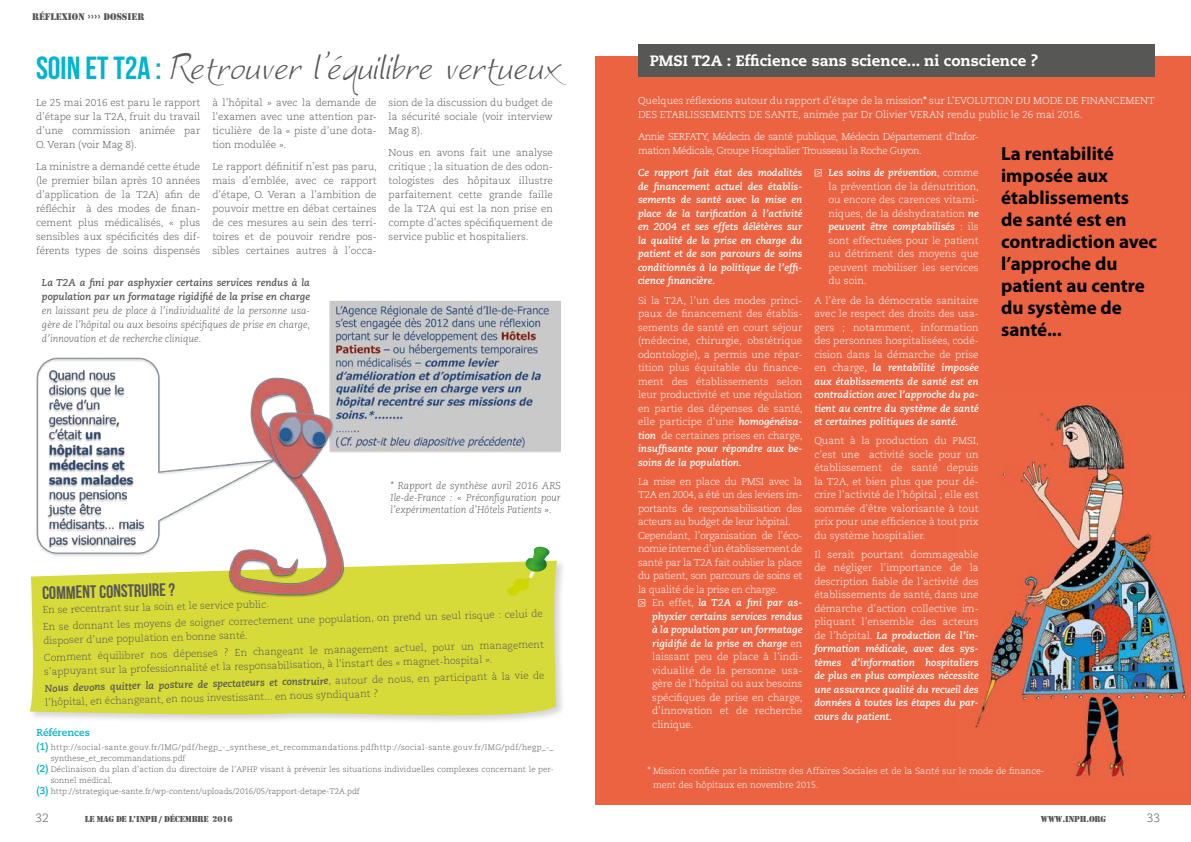
<style>
.page{position:relative;width:1191px;height:842px;background:#fff}
.page>*{position:absolute;margin:0;border:0;box-sizing:border-box;transform-origin:0 0}
.t1{font:italic 48px "Worstveld Sling Extra";color:#575756}
.t2{font:700 19px/22px "Myriad Pro";color:#000}
.t3{font:18px "Bebas Neue";color:#575756}
.t4{font:800 15px "Caecilia LT Std";color:#fff}
.t5{font:300 12px "Caecilia LT Std";color:#575756}
.t6{font:300 10px/13.5px "Caecilia LT Std";color:#fff;text-align:justify}
.t7{font:300 10px/14px "Caecilia LT Std";color:#575756;text-align:justify}
.t8{font:italic 700 10px/13.5px "Caecilia LT Std";color:#fff;text-align:justify}
.t9{font:300 10px "Caecilia LT Std";letter-spacing:-.03em;color:#fff}
.t10{font:italic 300 10px/14px "Caecilia LT Std";color:#575756;text-align:justify}
.t11{font:300 10px/13.5px "Caecilia LT Std";letter-spacing:-.04em;color:#fff}
.t12{font:italic 700 10px/14px "Caecilia LT Std";color:#575756}
.t13{font:10px "Stencil";color:#575756}
.t14{font:700 10px "Caecilia LT Std";color:#00b3ce}
.t15{font:300 9px/14px "Caecilia LT Std";color:#fff}
.t16{font:9px "Stencil";letter-spacing:-.025em;color:#575756}
.t17{font:300 8px "Caecilia LT Std";letter-spacing:.01em;color:#575756}
.t18{font:300 8px "Caecilia LT Std";letter-spacing:.035em;color:#575756}
.s1{font-family:"Bebas Neue";font-style:normal;font-size:32px;color:#00b3ce}
.s2{font-weight:700;font-style:italic}
.s3{font-weight:700;font-size:10px;color:#00b3ce}
.s4{font-weight:800}
.s5{font-family:"PW New Arrows";font-weight:400;font-style:normal}
.s6{font-weight:300;font-style:normal}
.s7{font-family:"PW New Arrows";font-weight:400}
.s8{font-size:10px}
</style>
<div class="page">
<div style="left:595px;top:57px;width:596px;height:748px;background:#ec6342"></div>
<img style="left:974px;top:404px;width:215px;height:376px">
<div style="left:28px;top:559px;width:538px;height:166px;background:#000;opacity:.17"></div>
<div style="left:30px;top:561px;width:527px;height:156px;background:#d7db39"></div>
<div style="left:638px;top:44px;width:517px;height:33px;background:#575756"></div>
<img style="left:35px;top:300px;width:526px;height:298px">
<p class="t13" style="left:32px;top:12px;width:114px">RÉFLEXION ›››› DOSSIER</p>
<h1 class="t1" style="left:36px;top:44px;width:523px"><span class="s1">SOIN ET T2A :</span>Retrouver l’équilibre vertueux</h1>
<p class="t7" style="left:36px;top:96px;width:166px">Le 25 mai 2016 est paru le rapport d’étape sur la T2A, fruit du travail d’une commission animée par O. Veran (voir Mag 8).</p>
<p class="t7" style="left:36px;top:160px;width:166px">La ministre a demandé cette étude (le premier bilan après 10 années d’application de la T2A) afin de réfléchir à des modes de finan&shy;cement plus médicalisés, « plus sensibles aux spécificités des dif&shy;férents types de soins dispensés</p>
<p class="t7" style="left:212px;top:96px;width:166px">à l’hôpital » avec la demande de l’examen avec une attention par&shy;ticulière de la « piste d’une dota&shy;tion modulée ».</p>
<p class="t7" style="left:212px;top:160px;width:166px">Le rapport définitif n’est pas paru, mais d’emblée, avec ce rapport d’étape, O. Veran a l’ambition de pouvoir mettre en débat certaines de ces mesures au sein des terri&shy;toires et de pouvoir rendre pos&shy;sibles certaines autres à l’occa-</p>
<p class="t7" style="left:389px;top:96px;width:166px">sion de la discussion du budget de la sécurité sociale (voir interview Mag 8).</p>
<p class="t7" style="left:389px;top:146px;width:166px">Nous en avons fait une analyse critique ; la situation de des odon&shy;tologistes des hôpitaux illustre parfaitement cette grande faille de la T2A qui est la non prise en compte d’actes spécifiquement de service public et hospitaliers.</p>
<p class="t12" style="left:42px;top:276px;width:269px">La T2A a fini par asphyxier certains services rendus à la population par un formatage rigidifié de la prise en charge</p>
<p class="t10" style="left:42px;top:304px;width:270px">en laissant peu de place à l’individualité de la personne usa&shy;gère de l’hôpital ou aux besoins spécifiques de prise en charge, d’innovation et de recherche clinique.</p>
<p class="t10" style="left:390px;top:479px;width:172px;line-height:12px">* Rapport de synthèse avril 2016 ARS Ile-de-France : « Préconfiguration pour l’expérimentation d’Hôtels Patients ».</p>
<h3 class="t3" style="left:42px;top:584px;width:134px;rotate:-2deg">COMMENT CONSTRUIRE ?</h3>
<p class="t7" style="left:42px;top:602px;width:501px;line-height:18px;rotate:-2deg">En se recentrant sur la soin et le service public.<br>En se donnant les moyens de soigner correctement une population, on prend un seul risque : celui de</p>
<p class="t7" style="left:43px;top:633px;width:501px;line-height:18.1px;rotate:-2deg">disposer d’une population en bonne santé.<br>Comment équilibrer nos dépenses ? En changeant le management actuel, pour un management</p>
<p class="t7" style="left:44px;top:666px;width:501px;line-height:16.1px;rotate:-2deg">s’appuyant sur la professionnalité et la responsabilisation, à l’instart des « magnet-hospital ».<br><span class="s2">Nous devons quitter la posture de spectateurs et construire</span>, autour de nous, en participant à la vie de</p>
<p class="t7" style="left:45px;top:697px;width:335px;rotate:-2deg">l’hôpital, en échangeant, en nous investissant... en nous syndiquant ?</p>
<p class="t14" style="left:37px;top:726px;width:55px">Références</p>
<p class="t18" style="left:37px;top:742px;width:518px"><span class="s3">(1)</span> http://social-sante.gouv.fr/IMG/pdf/hegp_-_synthese_et_recommandations.pdfhttp://social-sante.gouv.fr/IMG/pdf/hegp_-_</p>
<p class="t17" style="left:51px;top:753px;width:136px">synthese_et_recommandations.pdf</p>
<p class="t17" style="left:37px;top:764px;width:518px"><span class="s3">(2)</span> Déclinaison du plan d’action du directoire de l’APHP visant à prévenir les situations individuelles complexes concernant le per-</p>
<p class="t17" style="left:51px;top:775px;width:63px">sonnel médical.</p>
<p class="t17" style="left:37px;top:786px;width:325px"><span class="s3">(3)</span> http://strategique-sante.fr/wp-content/uploads/2016/05/rapport-detape-T2A.pdf</p>
<h3 class="t4" style="left:649px;top:51px;width:390px">PMSI T2A : Efficience sans science... ni conscience ?</h3>
<p class="t6" style="left:638px;top:94px;width:518px;line-height:14px">Quelques réflexions autour du rapport d’étape de la mission<span class="s4">*</span> sur L’EVOLUTION DU MODE DE FINANCEMENT<br>DES ETABLISSEMENTS DE SANTE, animée par Dr Olivier VERAN rendu public le 26 mai 2016.</p>
<p class="t11" style="left:638px;top:130px;width:342px">Annie SERFATY, Médecin de santé publique, Médecin Département d’Infor&shy;mation Médicale, Groupe Hospitalier Trousseau la Roche Guyon.</p>
<p class="t8" style="left:638px;top:166px;width:166px">Ce rapport fait état des modalités de financement actuel des établis&shy;sements de santé avec la mise en place de la tarification à l’activité en 2004 et ses effets délétères sur la qualité de la prise en charge du patient et de son parcours de soins conditionnés à la politique de l’effi&shy;cience financière.</p>
<p class="t6" style="left:638px;top:294px;width:166px">Si la T2A, l’un des modes princi&shy;paux de financement des établis&shy;sements de santé en court séjour (médecine, chirurgie, obstétrique odontologie), a permis une répar&shy;tition plus équitable du finance&shy;ment des établissements selon leur productivité et une régulation en partie des dépenses de santé, elle participe d’une <span class="s2">homogénéisa&shy;tion</span> de certaines prises en charge, <span class="s2">insuffisante pour répondre aux be&shy;soins de la population.</span></p>
<p class="t9" style="left:638px;top:476px;width:166px">La mise en place du PMSI avec la</p>
<p class="t9" style="left:638px;top:489px;width:166px">T2A en 2004, a été un des leviers im-</p>
<p class="t9" style="left:638px;top:503px;width:166px">portants de responsabilisation des</p>
<p class="t9" style="left:638px;top:516px;width:154px">acteurs au budget de leur hôpital.</p>
<p class="t9" style="left:638px;top:530px;width:166px">Cependant, l’organisation de l’éco-</p>
<p class="t9" style="left:638px;top:543px;width:166px">nomie interne d’un établissement de</p>
<p class="t9" style="left:638px;top:557px;width:166px">santé par la T2A fait oublier la place</p>
<p class="t9" style="left:638px;top:570px;width:166px">du patient, son parcours de soins et</p>
<p class="t9" style="left:638px;top:584px;width:142px">la qualité de la prise en charge.</p>
<p class="t8" style="left:638px;top:596px;width:166px"><span class="s5">L</span> <span class="s6">En effet,</span> la T2A a fini par as-</p>
<p class="t8" style="left:652px;top:610px;width:152px">phyxier certains services rendus</p>
<p class="t8" style="left:652px;top:623px;width:152px">à la population par un formatage</p>
<p class="t8" style="left:652px;top:637px;width:152px">rigidifié de la prise en charge <span class="s6">en</span></p>
<p class="t6" style="left:652px;top:650px;width:152px">laissant peu de place à l’indi-</p>
<p class="t6" style="left:652px;top:664px;width:152px">vidualité de la personne usa-</p>
<p class="t6" style="left:652px;top:677px;width:152px">gère de l’hôpital ou aux besoins</p>
<p class="t6" style="left:652px;top:691px;width:152px">spécifiques de prise en charge,</p>
<p class="t6" style="left:652px;top:704px;width:152px">d’innovation et de recherche</p>
<p class="t6" style="left:652px;top:718px;width:43px">clinique.</p>
<p class="t6" style="left:828px;top:166px;width:152px;text-indent:-14px"><span class="s7">L</span> <span class="s2">Les soins de prévention</span>, comme la prévention de la dénutrition, ou encore des carences vitami&shy;niques, de la déshydratation <span class="s2">ne peuvent être comptabilisés</span> : ils sont effectuées pour le patient au détriment des moyens que peuvent mobiliser les services du soin.</p>
<p class="t6" style="left:814px;top:294px;width:166px">A l’ère de la démocratie sanitaire avec le respect des droits des usa&shy;gers ; notamment, information des personnes hospitalisées, codé&shy;cision dans la démarche de prise en charge, <span class="s2">la rentabilité imposée aux établissements de santé est en contradiction avec l’approche du pa&shy;tient au centre du système de santé et certaines politiques de santé.</span></p>
<p class="t6" style="left:814px;top:434px;width:166px">Quant à la production du PMSI, c’est une activité socle pour un établissement de santé depuis la T2A, et bien plus que pour dé&shy;crire l’activité de l’hôpital ; elle est sommée d’être valorisante à tout prix pour une efficience à tout prix du système hospitalier.</p>
<p class="t6" style="left:814px;top:548px;width:166px">Il serait pourtant dommageable de négliger l’importance de la description fiable de l’activité des établissements de santé, dans une démarche d’action collective im&shy;pliquant l’ensemble des acteurs de l’hôpital. <span class="s2">La production de l’in&shy;formation médicale, avec des sys&shy;tèmes d’information hospitaliers de plus en plus complexes nécessite une assurance qualité du recueil des données à toutes les étapes du par&shy;cours du patient.</span></p>
<h2 class="t2" style="left:1001px;top:142px;width:158px">La rentabilité imposée aux établissements<br>de santé est en contradiction avec l’approche du patient au centre du système de santé...</h2>
<p class="t15" style="left:653px;top:764px;width:393px;text-indent:-6px"><span class="s8">*</span> Mission confiée par la ministre des Affaires Sociales et de la Santé sur le mode de finance&shy;ment des hôpitaux en novembre 2015.</p>
<p class="t5" style="left:35px;top:811px;width:15px">32</p>
<p class="t16" style="left:85px;top:815px;width:149px">LE MAG DE L’INPH / DÉCEMBRE 2016</p>
<p class="t16" style="left:1041px;top:815px;width:67px">WWW.INPH.ORG</p>
<p class="t5" style="left:1147px;top:811px;width:15px">33</p>
</div>
